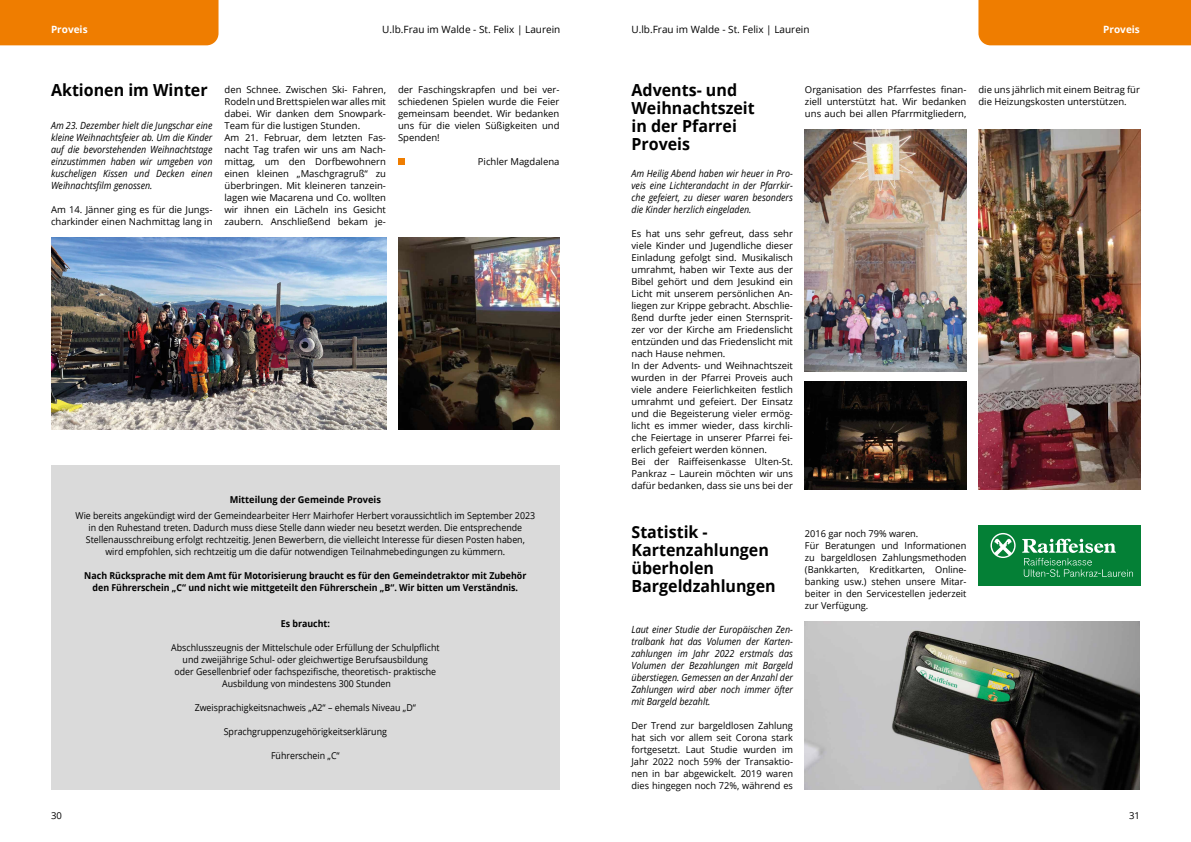
<style>
.page{position:relative;width:1191px;height:842px;background:#fff}
.page>*{position:absolute;margin:0;border:0;box-sizing:border-box;transform-origin:0 0}
.t1{font:700 16.6px/18px "Open Sans";color:#000;scale:.96 1}
.t2{font:10px "Open Sans";color:#000}
.t3{font:700 10px "Open Sans";color:#fff}
.t4{font:italic 9.9px/12px "Open Sans";color:#000;text-align:justify;scale:.9 1}
.t5{font:9.5px/12px "Open Sans";color:#000}
.t6{font:9.5px/12px "Open Sans";color:#000;text-align:center;scale:.93 1}
.t7{font:700 9.5px/12px "Open Sans";color:#000;text-align:center;scale:.93 1}
.t8{font:700 9.5px "Open Sans";color:#000}
</style>
<div class="page">
<div style="left:0;top:0;width:218px;height:45px;background:#ef7d00"></div>
<div style="left:978px;top:0;width:213px;height:45px;background:#ef7d00"></div>
<img style="left:805px;top:130px;width:161px;height:241px">
<img style="left:978px;top:130px;width:162px;height:359px">
<img style="left:805px;top:382px;width:161px;height:107px">
<img style="left:805px;top:621px;width:335px;height:168px">
<img style="left:398px;top:237px;width:161px;height:192px">
<img style="left:51px;top:237px;width:335px;height:192px">
<div style="left:398px;top:159px;width:7px;height:6px;background:#ef7d00"></div>
<div style="left:51px;top:465px;width:508px;height:324px;background:#dadada"></div>
<div style="left:978px;top:525px;width:162px;height:61px;background:#048036"></div>
<svg style="left:990px;top:533px;width:25px;height:25px"></svg>
<svg style="left:1022px;top:539px;width:111px;height:38px"></svg>
<p class="t3" style="left:51px;top:22px;width:38px">Proveis</p>
<p class="t2" style="left:382px;top:22px;width:180px">U.lb.Frau im Walde - St. Felix | Laurein</p>
<p class="t2" style="left:631px;top:22px;width:180px">U.lb.Frau im Walde - St. Felix | Laurein</p>
<p class="t3" style="left:1103px;top:22px;width:38px">Proveis</p>
<h1 class="t1" style="left:51px;top:80px;width:165px">Aktionen im Winter</h1>
<p class="t4" style="left:51px;top:119px;width:181px">Am 23. Dezember hielt die Jungschar eine kleine Weihnachtsfeier ab. Um die Kinder auf die bevorstehenden Weihnachtstage einzustimmen haben wir umgeben von kuscheligen Kissen und Decken einen Weihnachtsfilm genossen.</p>
<p class="t5" style="left:51px;top:204px;width:163px">Am 14. Jänner ging es für die Jungs&shy;charkinder einen Nachmittag lang in</p>
<p class="t5" style="left:224px;top:84px;width:163px">den Schnee. Zwischen Ski- Fahren, Rodeln und Brettspielen war alles mit dabei. Wir danken dem Snowpark-Team für die lustigen Stunden.<br>Am 21. Februar, dem letzten Fas&shy;nacht Tag trafen wir uns am Nach&shy;mittag, um den Dorfbewohnern einen kleinen „Maschgragruß“ zu überbringen. Mit kleineren tanzein&shy;lagen wie Macarena und Co. wollten wir ihnen ein Lächeln ins Gesicht zaubern. Anschließend bekam je-</p>
<p class="t5" style="left:398px;top:84px;width:163px;text-align:justify">der Faschingskrapfen und bei ver&shy;schiedenen Spielen wurde die Feier gemeinsam beendet. Wir bedanken uns für die vielen Süßigkeiten und Spenden!</p>
<p class="t5" style="left:478px;top:156px;width:83px">Pichler Magdalena</p>
<p class="t8" style="left:230px;top:493px;width:153px">Mitteilung der Gemeinde Proveis</p>
<p class="t6" style="left:76px;top:509px;width:496px">Wie bereits angekündigt wird der Gemeindearbeiter Herr Mairhofer Herbert voraussichtlich im September 2023 in den Ruhestand treten. Dadurch muss diese Stelle dann wieder neu besetzt werden. Die entsprechende Stellenausschreibung erfolgt rechtzeitig. Jenen Bewerbern, die vielleicht Interesse für diesen Posten haben,<br>wird empfohlen, sich rechtzeitig um die dafür notwendigen Teilnahmebedingungen zu kümmern.</p>
<p class="t7" style="left:84px;top:569px;width:477px">Nach Rücksprache mit dem Amt für Motorisierung braucht es für den Gemeindetraktor mit Zubehör den Führerschein „C“ und nicht wie mittgeteilt den Führerschein „B“. Wir bitten um Verständnis.</p>
<p class="t7" style="left:281px;top:617px;width:54px">Es braucht:</p>
<p class="t6" style="left:171px;top:641px;width:290px">Abschlusszeugnis der Mittelschule oder Erfüllung der Schulpflicht und zweijährige Schul- oder gleichwertige Berufsausbildung<br>oder Gesellenbrief oder fachspezifische, theoretisch- praktische Ausbildung von mindestens 300 Stunden</p>
<p class="t6" style="left:195px;top:701px;width:239px">Zweisprachigkeitsnachweis „A2“ – ehemals Niveau „D“</p>
<p class="t6" style="left:224px;top:725px;width:177px">Sprachgruppenzugehörigkeitserklärung</p>
<p class="t6" style="left:271px;top:749px;width:75px">Führerschein „C“</p>
<h1 class="t1" style="left:631px;top:80px;width:130px">Advents- und<br>Weihnachtszeit in der Pfarrei<br>Proveis</h1>
<p class="t4" style="left:631px;top:167px;width:181px">Am Heilig Abend haben wir heuer in Pro&shy;veis eine Lichterandacht in der Pfarrkir&shy;che gefeiert, zu dieser waren besonders die Kinder herzlich eingeladen.</p>
<p class="t5" style="left:631px;top:228px;width:163px">Es hat uns sehr gefreut, dass sehr viele Kinder und Jugendliche dieser Einladung gefolgt sind. Musikalisch umrahmt, haben wir Texte aus der Bibel gehört und dem Jesukind ein Licht mit unserem persönlichen An&shy;liegen zur Krippe gebracht. Abschlie&shy;ßend durfte jeder einen Sternsprit&shy;zer vor der Kirche am Friedenslicht entzünden und das Friedenslicht mit nach Hause nehmen.<br>In der Advents- und Weihnachtszeit wurden in der Pfarrei Proveis auch viele andere Feierlichkeiten festlich umrahmt und gefeiert. Der Einsatz und die Begeisterung vieler ermög&shy;licht es immer wieder, dass kirchli&shy;che Feiertage in unserer Pfarrei fei&shy;erlich gefeiert werden können.<br>Bei der Raiffeisenkasse Ulten-St.<br>Pankraz – Laurein möchten wir uns dafür bedanken, dass sie uns bei der</p>
<p class="t5" style="left:805px;top:84px;width:163px;text-align:justify">Organisation des Pfarrfestes finan&shy;ziell unterstützt hat. Wir bedanken uns auch bei allen Pfarrmitgliedern,</p>
<p class="t5" style="left:978px;top:84px;width:163px">die uns jährlich mit einem Beitrag für die Heizungskosten unterstützen.</p>
<h1 class="t1" style="left:631px;top:523px;width:152px">Statistik -<br>Kartenzahlungen überholen<br>Bargeldzahlungen</h1>
<p class="t4" style="left:631px;top:623px;width:181px">Laut einer Studie der Europäischen Zen&shy;tralbank hat das Volumen der Karten&shy;zahlungen im Jahr 2022 erstmals das Volumen der Bezahlungen mit Bargeld überstiegen. Gemessen an der Anzahl der Zahlungen wird aber noch immer öfter mit Bargeld bezahlt.</p>
<p class="t5" style="left:631px;top:720px;width:163px;text-align:justify">Der Trend zur bargeldlosen Zahlung hat sich vor allem seit Corona stark fortgesetzt. Laut Studie wurden im Jahr 2022 noch 59% der Transaktio&shy;nen in bar abgewickelt. 2019 waren dies hingegen noch 72%, während es</p>
<p class="t5" style="left:805px;top:528px;width:163px">2016 gar noch 79% waren.<br>Für Beratungen und Informationen zu bargeldlosen Zahlungsmethoden (Bankkarten, Kreditkarten, Online&shy;banking usw.) stehen unsere Mitar&shy;beiter in den Servicestellen jederzeit zur Verfügung.</p>
<p class="t5" style="left:51px;top:810px;width:12px">30</p>
<p class="t5" style="left:1129px;top:810px;width:12px">31</p>
</div>
